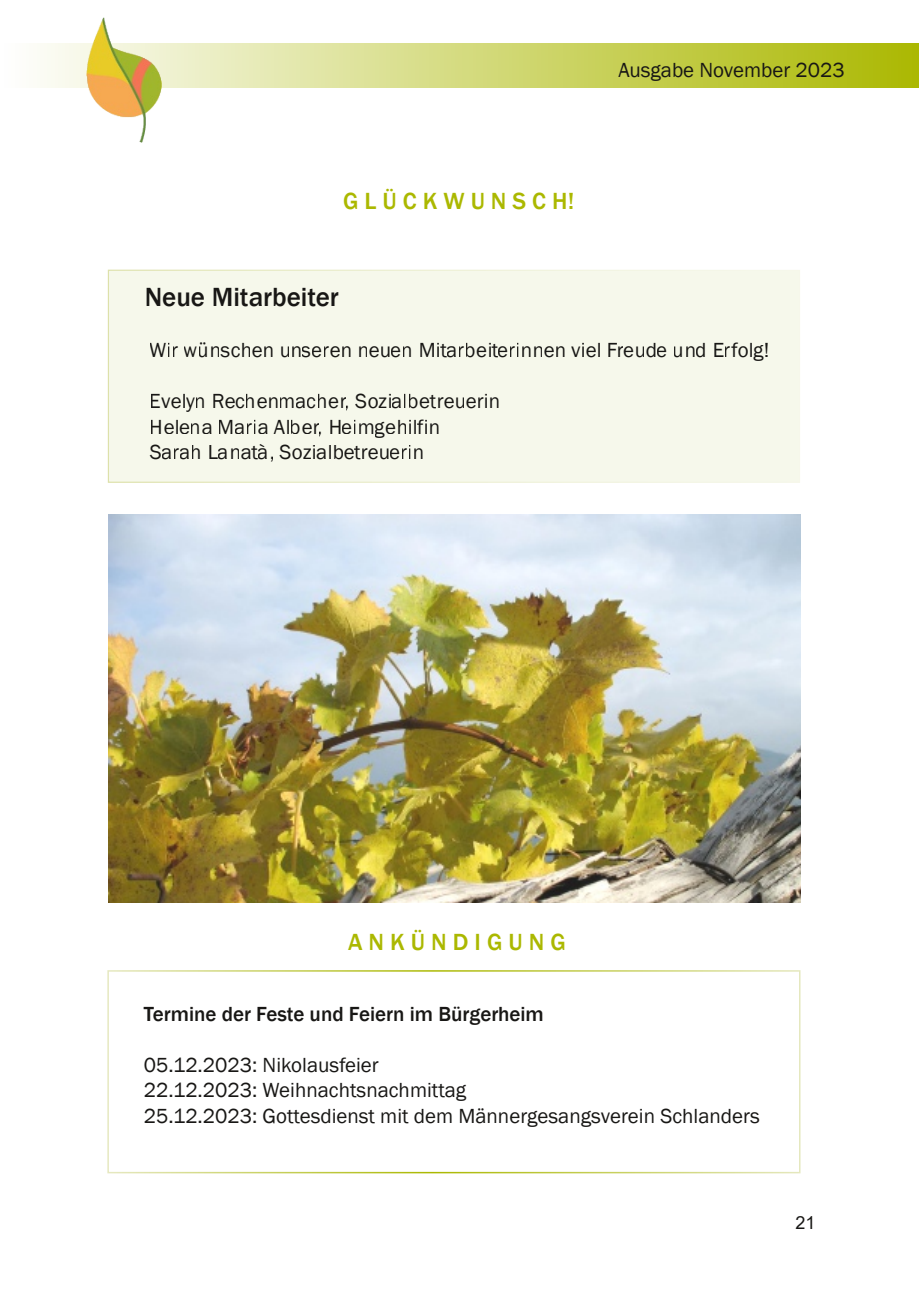
<style>
.page{position:relative;width:919px;height:1289px;background:#fff}
.page>*{position:absolute;margin:0;border:0;box-sizing:border-box;transform-origin:0 0}
.t1{font:500 27px "Franklin Gothic";color:#181715}
.t2{font:500 24px "Franklin Gothic";letter-spacing:.25em;color:#abb800}
.t3{font:21px/25.5px "Franklin Gothic";color:#181715}
.t4{font:500 21px "Franklin Gothic";color:#181715}
.t5{font:18px "Arial";color:#181715}
</style>
<div class="page">
<div style="left:0;top:43px;width:918px;height:44px;background:linear-gradient(to right,#fff,#abb803)"></div>
<img style="left:87px;top:17px;width:75px;height:126px">
<div style="left:108px;top:270px;width:691px;height:212px;background:#f6f8eb"></div>
<div style="left:108px;top:269px;width:692px;height:214px;border:2px solid #fff"></div>
<div style="left:107px;top:970px;width:693px;height:203px;border:2px solid #fff"></div>
<img style="left:109px;top:514px;width:691px;height:388px">
<p class="t2" style="left:343px;top:187px;width:232px">GLÜCKWUNSCH!</p>
<p class="t1" style="left:145px;top:281px;width:196px">Neue Mitarbeiter</p>
<p class="t3" style="left:618px;top:56px;width:228px">Ausgabe November 2023</p>
<p class="t3" style="left:150px;top:337px;width:620px">Wir wünschen unseren neuen Mitarbeiterinnen viel Freude und Erfolg!</p>
<p class="t3" style="left:150px;top:388px;width:351px">Evelyn Rechenmacher, Sozialbetreuerin<br>Helena Maria Alber, Heimgehilfin<br>Sarah Lanatà, Sozialbetreuerin</p>
<p class="t2" style="left:348px;top:928px;width:219px">ANKÜNDIGUNG</p>
<p class="t4" style="left:144px;top:1001px;width:401px">Termine der Feste und Feiern im Bürgerheim</p>
<p class="t3" style="left:144px;top:1051px;width:617px">05.12.2023: Nikolausfeier<br>22.12.2023: Weihnachtsnachmittag<br>25.12.2023: Gottesdienst mit dem Männergesangsverein Schlanders</p>
<p class="t5" style="left:795px;top:1213px;width:22px">21</p>
</div>
